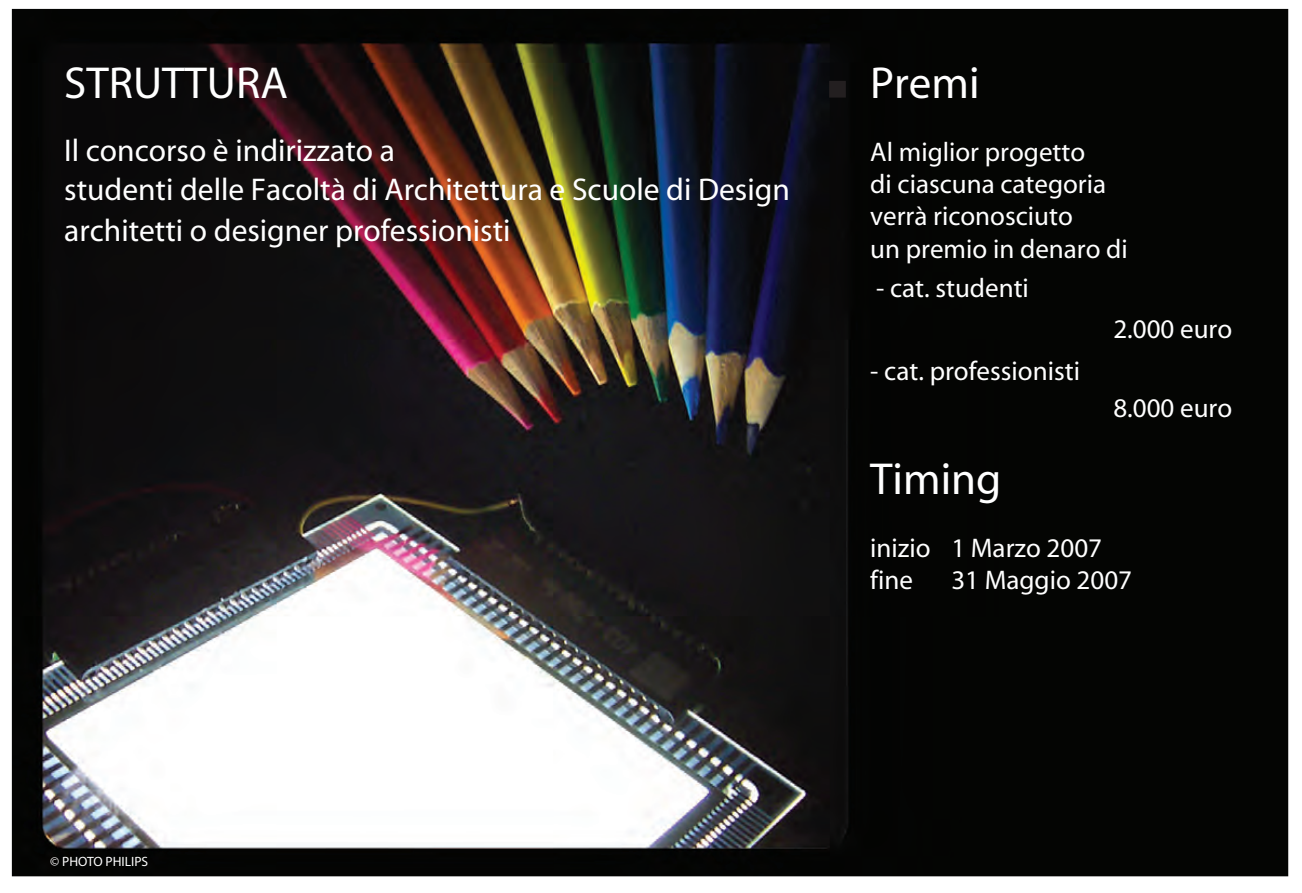
<style>
.page{position:relative;width:1302px;height:893px;background:#fff}
.page>*{position:absolute;margin:0;border:0;box-sizing:border-box;transform-origin:0 0}
.t1{font:700 45px "Eurostile";color:#fff}
.t2{font:31.5px/40.3px "Eurostile";color:#fff}
.t3{font:27px/32.4px "Eurostile";color:#fff}
.t4{font:700 27px "Eurostile";color:#fff}
.t5{font:13.5px "Myriad";color:#fff}
</style>
<div class="page">
<img style="left:12px;top:9px;width:1275px;height:867px">
<div style="left:829px;top:81px;width:16px;height:17px;background:#231f20"></div>
<p class="t1" style="left:64px;top:60px;width:225px">STRUTTURA</p>
<p class="t2" style="left:64px;top:131px;width:727px">Il concorso è indirizzato a<br>studenti delle Facoltà di Architettura e Scuole di Design architetti o designer professionisti</p>
<p class="t1" style="left:870px;top:60px;width:111px">Premi</p>
<p class="t3" style="left:870px;top:136px;width:259px">Al miglior progetto<br>di ciascuna categoria verrà riconosciuto<br>un premio in denaro di</p>
<p class="t3" style="left:875px;top:273px;width:154px">- cat. studenti</p>
<p class="t4" style="left:1113px;top:316px;width:120px">2.000 euro</p>
<p class="t4" style="left:870px;top:357px;width:211px">- cat. professionisti</p>
<p class="t4" style="left:1113px;top:395px;width:120px">8.000 euro</p>
<p class="t1" style="left:870px;top:456px;width:133px">Timing</p>
<p class="t3" style="left:870px;top:532px;width:233px">inizio 1 Marzo 2007 fine</p>
<p class="t3" style="left:951px;top:565px;width:182px">31 Maggio 2007</p>
<p class="t5" style="left:50px;top:855px;width:100px">© PHOTO PHILIPS</p>
</div>
